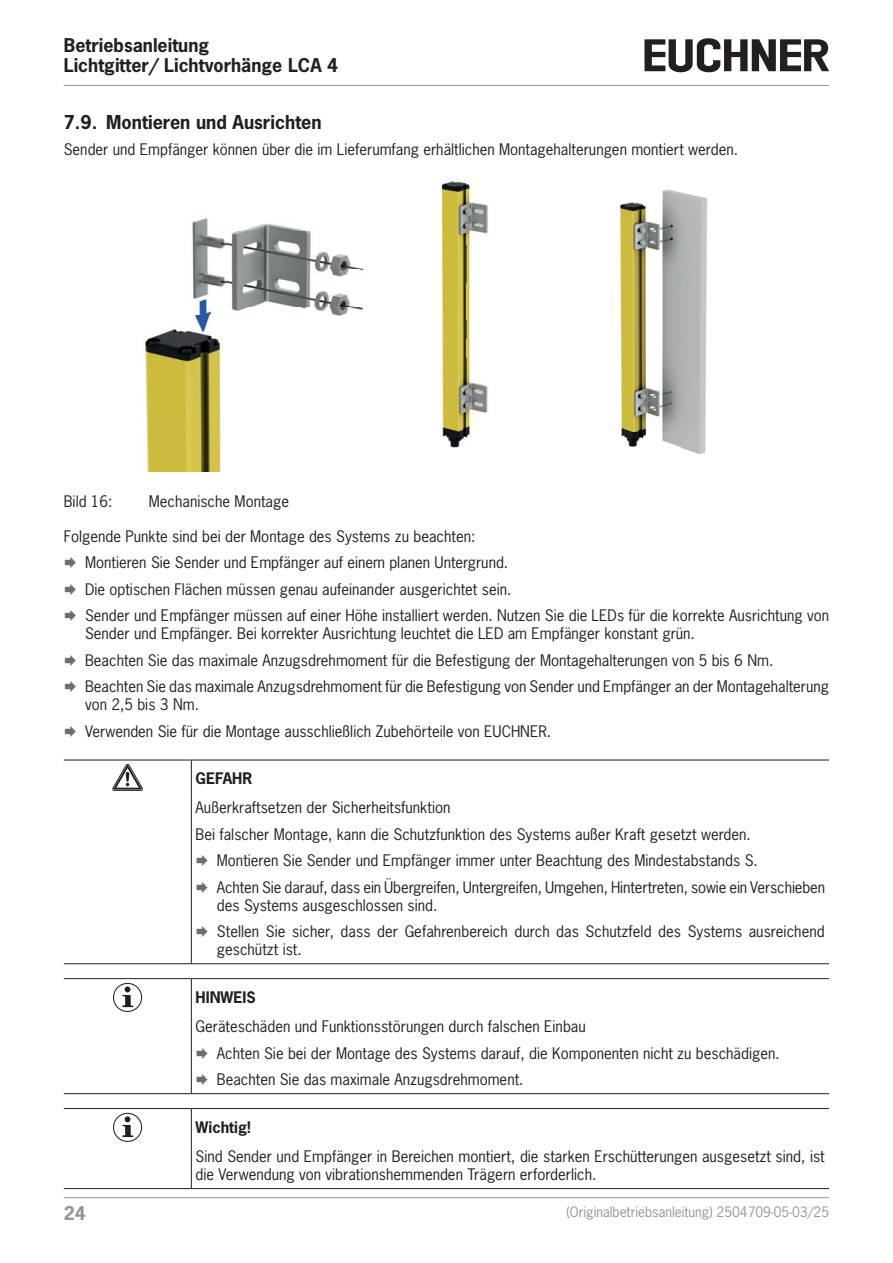
<style>
.page{position:relative;width:893px;height:1263px;background:#fff}
.page>*{position:absolute;margin:0;border:0;box-sizing:border-box;transform-origin:0 0}
.t1{font:700 18px "News Gothic Std";color:#231f20}
.t2{font:700 17.85px/20.2px "News Gothic Std";color:#231f20}
.t3{font:700 17.85px "News Gothic Std";color:#939598}
.paragraph{font:15px/18px "News Gothic Std";color:#231f20}
.tableheadleft{font:700 15px "News Gothic Std";color:#231f20}
.t4{font:13.5px "News Gothic Std";color:#939598}
.s1{color:#6c6d70}
</style>
<div class="page">
<hr style="left:64px;top:85px;width:765px;height:1px;background:#939598">
<hr style="left:64px;top:1197px;width:765px;height:1px;background:#939598">
<svg style="left:644px;top:38px;width:185px;height:34px"></svg>
<img style="left:682px;top:192px;width:26px;height:263px">
<img style="left:145px;top:218px;width:219px;height:254px">
<img style="left:618px;top:189px;width:64px;height:260px">
<img style="left:441px;top:181px;width:47px;height:267px">
<hr style="left:64px;top:760px;width:127px;height:1px;background:#231f20">
<hr style="left:191px;top:760px;width:638px;height:1px;background:#231f20">
<hr style="left:191px;top:760px;width:1px;height:37px;background:#231f20">
<hr style="left:191px;top:797px;width:1px;height:166px;background:#231f20">
<hr style="left:64px;top:963px;width:127px;height:1px;background:#231f20">
<hr style="left:191px;top:963px;width:638px;height:1px;background:#231f20">
<svg style="left:113px;top:764px;width:29px;height:26px"></svg>
<hr style="left:64px;top:978px;width:127px;height:1px;background:#231f20">
<hr style="left:191px;top:978px;width:638px;height:1px;background:#231f20">
<hr style="left:191px;top:979px;width:1px;height:37px;background:#231f20">
<hr style="left:191px;top:1016px;width:1px;height:77px;background:#231f20">
<hr style="left:64px;top:1093px;width:127px;height:1px;background:#231f20">
<hr style="left:191px;top:1093px;width:638px;height:1px;background:#231f20">
<svg style="left:114px;top:983px;width:28px;height:28px"></svg>
<div style="left:113px;top:983px;width:29px;height:29px;border:1px solid #231f20;border-radius:50%"></div>
<svg style="left:122px;top:986px;width:11px;height:21px"></svg>
<hr style="left:64px;top:1108px;width:127px;height:1px;background:#231f20">
<hr style="left:191px;top:1108px;width:638px;height:1px;background:#231f20">
<hr style="left:191px;top:1109px;width:1px;height:37px;background:#231f20">
<hr style="left:191px;top:1146px;width:1px;height:42px;background:#231f20">
<hr style="left:64px;top:1188px;width:127px;height:1px;background:#231f20">
<hr style="left:191px;top:1188px;width:638px;height:1px;background:#231f20">
<svg style="left:113px;top:1113px;width:29px;height:29px"></svg>
<svg style="left:122px;top:1116px;width:11px;height:21px"></svg>
<p class="t2" style="left:64px;top:34px;width:276px">Betriebsanleitung<br>Lichtgitter/ Lichtvorhänge LCA 4</p>
<p class="t1" style="left:64px;top:110px;width:259px">7.9. Montieren und Ausrichten</p>
<p class="paragraph" style="left:64px;top:141px;width:676px">Sender und Empfänger können über die im Lieferumfang erhältlichen Montagehalterungen montiert werden.</p>
<p class="paragraph" style="left:64px;top:492px;width:50px">Bild 16:</p>
<p class="paragraph" style="left:149px;top:492px;width:142px">Mechanische Montage</p>
<p class="paragraph" style="left:64px;top:527px;width:413px">Folgende Punkte sind bei der Montage des Systems zu beachten:</p>
<p class="paragraph" style="left:64px;top:553px;width:446px"><span class="s1">◻</span> Montieren Sie Sender und Empfänger auf einem planen Untergrund.</p>
<p class="paragraph" style="left:64px;top:580px;width:449px"><span class="s1">◻</span> Die optischen Flächen müssen genau aufeinander ausgerichtet sein.</p>
<p class="paragraph" style="left:85px;top:606px;width:746px;text-indent:-21px"><span class="s1">◻</span> Sender und Empfänger müssen auf einer Höhe installiert werden. Nutzen Sie die LEDs für die korrekte Ausrichtung von<br>Sender und Empfänger. Bei korrekter Ausrichtung leuchtet die LED am Empfänger konstant grün.</p>
<p class="paragraph" style="left:64px;top:651px;width:711px"><span class="s1">◻</span> Beachten Sie das maximale Anzugsdrehmoment für die Befestigung der Montagehalterungen von 5 bis 6 Nm.</p>
<p class="paragraph" style="left:85px;top:677px;width:745px;text-indent:-21px"><span class="s1">◻</span> Beachten Sie das maximale Anzugsdrehmoment für die Befestigung von Sender und Empfänger an der Montagehalterung von 2,5 bis 3 Nm.</p>
<p class="paragraph" style="left:64px;top:722px;width:489px"><span class="s1">◻</span> Verwenden Sie für die Montage ausschließlich Zubehörteile von EUCHNER.</p>
<p class="tableheadleft" style="left:196px;top:769px;width:58px">GEFAHR</p>
<p class="paragraph" style="left:196px;top:798px;width:256px">Außerkraftsetzen der Sicherheitsfunktion</p>
<p class="paragraph" style="left:196px;top:825px;width:557px">Bei falscher Montage, kann die Schutzfunktion des Systems außer Kraft gesetzt werden.</p>
<p class="paragraph" style="left:196px;top:851px;width:564px"><span class="s1">◻</span> Montieren Sie Sender und Empfänger immer unter Beachtung des Mindestabstands S.</p>
<p class="paragraph" style="left:217px;top:878px;width:610px;text-indent:-21px"><span class="s1">◻</span> Achten Sie darauf, dass ein Übergreifen, Untergreifen, Umgehen, Hintertreten, sowie ein Verschieben des Systems ausgeschlossen sind.</p>
<p class="paragraph" style="left:217px;top:922px;width:609px;text-indent:-21px"><span class="s1">◻</span> Stellen Sie sicher, dass der Gefahrenbereich durch das Schutzfeld des Systems ausreichend geschützt ist.</p>
<p class="tableheadleft" style="left:196px;top:988px;width:62px">HINWEIS</p>
<p class="paragraph" style="left:196px;top:1017px;width:392px">Geräteschäden und Funktionsstörungen durch falschen Einbau</p>
<p class="paragraph" style="left:196px;top:1044px;width:586px"><span class="s1">◻</span> Achten Sie bei der Montage des Systems darauf, die Komponenten nicht zu beschädigen.</p>
<p class="paragraph" style="left:196px;top:1070px;width:329px"><span class="s1">◻</span> Beachten Sie das maximale Anzugsdrehmoment.</p>
<p class="tableheadleft" style="left:196px;top:1117px;width:57px">Wichtig!</p>
<p class="paragraph" style="left:196px;top:1147px;width:631px">Sind Sender und Empfänger in Bereichen montiert, die starken Erschütterungen ausgesetzt sind, ist die Verwendung von vibrationshemmenden Trägern erforderlich.</p>
<p class="t3" style="left:64px;top:1201px;width:24px">24</p>
<p class="t4" style="left:566px;top:1203px;width:264px">(Originalbetriebsanleitung) 2504709-05-03/25</p>
</div>
